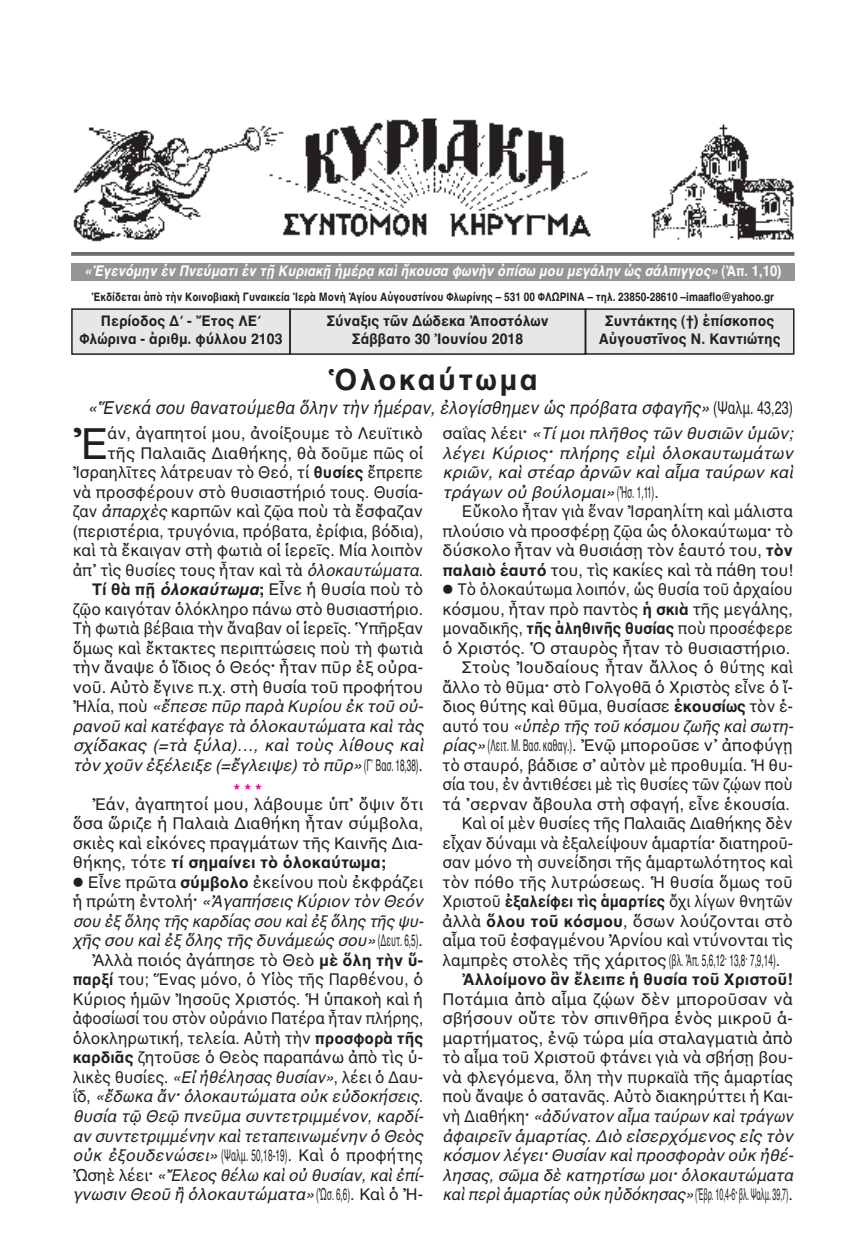
<style>
.page{position:relative;width:867px;height:1257px;background:#fff}
.page>*{position:absolute;margin:0;border:0;box-sizing:border-box;transform-origin:0 0}
.t1{font:43.5px "AL Helvetica";color:#231f20}
.t2{font:700 30px "AL Helvetica";letter-spacing:.075em;color:#231f20}
.t3{font:italic 18px "AL Helvetica";color:#231f20;scale:.9 1}
.t4{font:16.5px/19.5px "AL Helvetica";color:#231f20;text-align:right}
.t5{font:italic 16.5px "AL Helvetica";color:#231f20}
.t6{font:16.5px "AL Helvetica";color:#231f20;scale:.95 1}
.t7{font:16.5px "AL Helvetica";color:#231f20;scale:.93 1}
.t8{font:italic 16.5px "AL Helvetica";color:#231f20;scale:.95 1}
.t9{font:italic 16.5px "AL Helvetica";color:#231f20;scale:.93 1}
.t10{font:16.5px "AL Helvetica";color:#231f20;scale:.5 1}
.t11{font:16.5px "AL Helvetica";color:#231f20;scale:.91 1}
.t12{font:700 16.5px "AL Helvetica";color:#231f20}
.t13{font:700 15px/18px "AL Helvetica";color:#231f20;text-align:center;scale:.95 1}
.t14{font:italic 700 15px "AL Helvetica";color:#fff;scale:.88 1}
.t15{font:700 12px "AL Helvetica";color:#231f20;scale:.85 1}
.s1{font-style:normal}
.s2{font-weight:700}
.s3{font-style:italic}
.s4{font-weight:700;font-style:italic}
.s5{font-weight:700;color:#ed028c}
.s6{font-weight:400}
.s7{font-weight:700;font-style:normal}
</style>
<div class="page">
<div style="left:291px;top:310px;width:293px;height:43px;background:#e6e7e9"></div>
<div style="left:289px;top:308px;width:297px;height:47px;border:2px solid #231f20"></div>
<div style="left:73px;top:310px;width:216px;height:43px;background:#e6e7e9"></div>
<div style="left:71px;top:308px;width:220px;height:47px;border:2px solid #231f20"></div>
<div style="left:586px;top:310px;width:206px;height:43px;background:#e6e7e9"></div>
<div style="left:585px;top:308px;width:209px;height:47px;border:2px solid #231f20"></div>
<svg style="left:71px;top:252px;width:723px;height:4px;background:#727376"></svg>
<div style="left:71px;top:263px;width:723px;height:18px;background:#939598"></div>
<img style="left:73px;top:118px;width:721px;height:124px">
<p class="t14" style="left:84px;top:262px;width:794px">«Ἐγενόμην ἐν Πνεύματι ἐν τῇ Κυριακῇ ἡμέρᾳ καὶ ἤκουσα φωνὴν ὀπίσω μου μεγάλην ὡς σάλπιγγος» <span class="s1">(Ἀπ. 1,10)</span></p>
<p class="t15" style="left:91px;top:290px;width:804px">Ἐκδίδεται ἀπὸ τὴν Κοινοβιακὴ Γυναικεία Ἱερὰ Μονὴ Ἁγίου Αὐγουστίνου Φλωρίνης – 531 00 ΦΛΩΡΙΝΑ – τηλ. 23850-28610 –imaaflo@yahoo.gr</p>
<p class="t13" style="left:79px;top:312px;width:215px">Περίοδος Δ΄ - Ἔτος ΛΕ΄<br>Φλώρινα - ἀριθμ. φύλλου 2103</p>
<p class="t13" style="left:598px;top:312px;width:193px">Συντάκτης (†) ἐπίσκοπος<br>Αὐγουστῖνος Ν. Καντιώτης</p>
<p class="t2" style="left:328px;top:362px;width:212px">Ὁλοκαύτωμα</p>
<p class="t3" style="left:88px;top:397px;width:784px">«Ἕνεκά σου θανατούμεθα ὅλην τὴν ἡμέραν, ἐλογίσθημεν ὡς πρόβατα σφαγῆς» <span class="s1">(Ψαλμ. 43,23)</span></p>
<p class="t13" style="left:326px;top:312px;width:235px">Σύναξις τῶν Δώδεκα Ἀποστόλων<br>Σάββατο 30 Ἰουνίου 2018</p>
<p class="t4" style="left:72px;top:423px;width:352px">άν, ἀγαπητοί μου, ἀνοίξουμε τὸ Λευϊτικὸ<br>τῆς Παλαιᾶς Διαθήκης, θὰ δοῦμε πῶς οἱ Ἰσραηλῖτες λάτρευαν τὸ Θεό, τί <span class="s2">θυσίες</span> ἔπρεπε νὰ προσφέρουν στὸ θυσιαστήριό τους. Θυσία&shy;ζαν <span class="s3">ἀπαρχὲς</span> καρπῶν καὶ ζῷα ποὺ τὰ ἔσφαζαν (περιστέρια, τρυγόνια, πρόβατα, ἐρίφια, βόδια), καὶ τὰ ἔκαιγαν στὴ φωτιὰ οἱ ἱερεῖς. Μία λοιπὸν ἀπ᾽ τὶς θυσίες τους ἦταν καὶ τὰ <span class="s3">ὁλοκαυτώματα</span>.<br><span class="s2">Τί θὰ πῇ</span> <span class="s4">ὁλοκαύτωμα</span><span class="s2">;</span> Εἶνε ἡ θυσία ποὺ τὸ ζῷο καιγόταν ὁλόκληρο πάνω στὸ θυσιαστήριο.<br>Τὴ φωτιὰ βέβαια τὴν ἄναβαν οἱ ἱερεῖς. Ὑπῆρξαν ὅμως καὶ ἔκτακτες περιπτώσεις ποὺ τὴ φωτιὰ τὴν ἄναψε ὁ ἴδιος ὁ Θεός<span class="s2">·</span> ἦταν πῦρ ἐξ οὐρα&shy;νοῦ. Αὐτὸ ἔγινε π.χ. στὴ θυσία τοῦ προφήτου Ἠλία, ποὺ <span class="s3">«ἔπεσε πῦρ παρὰ Κυρίου ἐκ τοῦ οὐ&shy;ρανοῦ καὶ κατέφαγε τὰ ὁλοκαυτώματα καὶ τὰς σχίδακας (=τὰ ξύλα)…, καὶ τοὺς λίθους καὶ τὸν χοῦν ἐξέλειξε (=ἔγλειψε) τὸ πῦρ»</span>(Γ΄ Βασ. 18,38).</p>
<p class="t4" style="left:92px;top:782px;width:333px;line-height:14.1px;text-align:left;text-indent:142px"><span class="s5">***<br></span>Ἐάν, ἀγαπητοί μου, λάβουμε ὑπ᾽ ὄψιν ὅτι</p>
<p class="t4" style="left:73px;top:813px;width:352px">ὅσα ὥριζε ἡ Παλαιὰ Διαθήκη ἦταν σύμβολα,</p>
<p class="t4" style="left:73px;top:833px;width:352px">σκιὲς καὶ εἰκόνες πραγμάτων τῆς Καινῆς Δια-</p>
<p class="t12" style="left:73px;top:852px;width:315px"><span class="s6">θήκης, τότε</span> τί σημαίνει τὸ ὁλοκαύτωμα;</p>
<p class="t4" style="left:73px;top:872px;width:352px">⃝ Εἶνε πρῶτα <span class="s2">σύμβολο</span> ἐκείνου ποὺ ἐκφράζει</p>
<p class="t5" style="left:73px;top:891px;width:352px"><span class="s1">ἡ πρώτη ἐντολή</span><span class="s7">·</span> «Ἀγαπήσεις Κύριον τὸν Θεόν</p>
<p class="t9" style="left:73px;top:911px;width:379px">σου ἐξ ὅλης τῆς καρδίας σου καὶ ἐξ ὅλης τῆς ψυ-</p>
<p class="t5" style="left:73px;top:930px;width:352px">χῆς σου καὶ ἐξ ὅλης τῆς δυνάμεώς σου»<span class="s1">(Δευτ. 6,5).</span></p>
<p class="t4" style="left:92px;top:950px;width:332px">Ἀλλὰ ποιός ἀγάπησε τὸ Θεὸ <span class="s2">μὲ ὅλη τὴν ὕ-</span></p>
<p class="t7" style="left:73px;top:969px;width:378px"><span class="s2">παρξί</span> του; Ἕνας μόνο, ὁ Υἱὸς τῆς Παρθένου, ὁ</p>
<p class="t4" style="left:73px;top:989px;width:352px">Κύριος ἡμῶν Ἰησοῦς Χριστός. Ἡ ὑπακοὴ καὶ ἡ</p>
<p class="t11" style="left:73px;top:1008px;width:386px">ἀφοσίωσί του στὸν οὐράνιο Πατέρα ἦταν πλήρης,</p>
<p class="t6" style="left:73px;top:1028px;width:370px">ὁλοκληρωτική, τελεία. Αὐτὴ τὴν <span class="s2">προσφορὰ τῆς</span></p>
<p class="t4" style="left:73px;top:1047px;width:352px"><span class="s2">καρδιᾶς</span> ζητοῦσε ὁ Θεὸς παραπάνω ἀπὸ τὶς ὑ-</p>
<p class="t7" style="left:73px;top:1067px;width:378px">λικὲς θυσίες. <span class="s3">«Εἰ ἠθέλησας θυσίαν»</span>, λέει ὁ Δαυ-</p>
<p class="t8" style="left:73px;top:1086px;width:370px"><span class="s1">ΐδ,</span> «ἔδωκα ἄν<span class="s2">·</span> ὁλοκαυτώματα οὐκ εὐδοκήσεις.</p>
<p class="t5" style="left:73px;top:1106px;width:352px">θυσία τῷ Θεῷ πνεῦμα συντετριμμένον, καρδί-</p>
<p class="t8" style="left:73px;top:1125px;width:370px">αν συντετριμμένην καὶ τεταπεινωμένην ὁ Θεὸς</p>
<p class="t10" style="left:73px;top:1145px;width:702px"><span class="s3">οὐκ ἐξουδενώσει»</span> (Ψαλμ. 50,18-19). Καὶ ὁ προφήτης</p>
<p class="t8" style="left:73px;top:1164px;width:371px"><span class="s1">Ὠσηὲ λέει</span><span class="s7">·</span> «Ἔλεος θέλω καὶ οὐ θυσίαν, καὶ ἐπί-</p>
<p class="t5" style="left:73px;top:1184px;width:352px">γνωσιν Θεοῦ ἢ ὁλοκαυτώματα»<span class="s1">(Ὠσ. 6,6). Καὶ ὁ Ἠ-</span></p>
<p class="t1" style="left:73px;top:418px;width:36px">Ἐ</p>
<p class="t5" style="left:442px;top:423px;width:352px"><span class="s1">σαΐας λέει</span><span class="s7">·</span> «Τί μοι πλῆθος τῶν θυσιῶν ὑμῶν;</p>
<p class="t5" style="left:442px;top:443px;width:352px">λέγει Κύριος<span class="s2">·</span> πλήρης εἰμὶ ὁλοκαυτωμάτων</p>
<p class="t5" style="left:442px;top:462px;width:352px">κριῶν, καὶ στέαρ ἀρνῶν καὶ αἷμα ταύρων καὶ</p>
<p class="t5" style="left:442px;top:482px;width:218px">τράγων οὐ βούλομαι» <span class="s1">(Ἠσ. 1,11).</span></p>
<p class="t6" style="left:462px;top:501px;width:350px">Εὔκολο ἦταν γιὰ ἕναν Ἰσραηλίτη καὶ μάλιστα</p>
<p class="t4" style="left:442px;top:521px;width:352px">πλούσιο νὰ προσφέρῃ ζῷα ὡς ὁλοκαύτωμα<span class="s2">·</span> τὸ</p>
<p class="t4" style="left:442px;top:540px;width:352px">δύσκολο ἦταν νὰ θυσιάσῃ τὸν ἑαυτό του, <span class="s2">τὸν</span></p>
<p class="t4" style="left:442px;top:560px;width:352px"><span class="s2">παλαιὸ ἑαυτό</span> του, τὶς κακίες καὶ τὰ πάθη του!</p>
<p class="t4" style="left:442px;top:579px;width:352px">⃝ Τὸ ὁλοκαύτωμα λοιπόν, ὡς θυσία τοῦ ἀρχαίου</p>
<p class="t4" style="left:442px;top:599px;width:352px">κόσμου, ἦταν πρὸ παντὸς <span class="s2">ἡ σκιὰ</span> τῆς μεγάλης,</p>
<p class="t7" style="left:442px;top:618px;width:378px">μοναδικῆς, <span class="s2">τῆς ἀληθινῆς θυσίας</span> ποὺ προσέφερε</p>
<p class="t4" style="left:442px;top:638px;width:349px">ὁ Χριστός. Ὁ σταυρὸς ἦταν τὸ θυσιαστήριο.</p>
<p class="t4" style="left:462px;top:657px;width:332px">Στοὺς Ἰουδαίους ἦταν ἄλλος ὁ θύτης καὶ</p>
<p class="t4" style="left:442px;top:677px;width:352px">ἄλλο τὸ θῦμα<span class="s2">·</span> στὸ Γολγοθᾶ ὁ Χριστὸς εἶνε ὁ ἴ-</p>
<p class="t4" style="left:442px;top:696px;width:352px">διος θύτης καὶ θῦμα, θυσίασε <span class="s2">ἑκουσίως</span> τὸν ἑ-</p>
<p class="t8" style="left:442px;top:716px;width:371px"><span class="s1">αυτό του</span> «ὑπὲρ τῆς τοῦ κόσμου ζωῆς καὶ σωτη-</p>
<p class="t10" style="left:442px;top:735px;width:702px"><span class="s3">ρίας»</span>(Λειτ. Μ. Βασ. καθαγ.). Ἐνῷ μποροῦσε ν᾽ ἀποφύγῃ</p>
<p class="t6" style="left:442px;top:755px;width:370px">τὸ σταυρό, βάδισε σ᾽ αὐτὸν μὲ προθυμία. Ἡ θυ-</p>
<p class="t7" style="left:442px;top:774px;width:378px">σία του, ἐν ἀντιθέσει μὲ τὶς θυσίες τῶν ζῴων ποὺ</p>
<p class="t4" style="left:442px;top:794px;width:349px">τά ᾽σερναν ἄβουλα στὴ σφαγή, εἶνε ἑκουσία.</p>
<p class="t4" style="left:462px;top:813px;width:332px">Καὶ οἱ μὲν θυσίες τῆς Παλαιᾶς Διαθήκης δὲν</p>
<p class="t6" style="left:442px;top:833px;width:370px">εἶχαν δύναμι νὰ ἐξαλείψουν ἁμαρτία<span class="s2">·</span> διατηροῦ-</p>
<p class="t6" style="left:442px;top:852px;width:370px">σαν μόνο τὴ συνείδησι τῆς ἁμαρτωλότητος καὶ</p>
<p class="t4" style="left:442px;top:872px;width:352px">τὸν πόθο τῆς λυτρώσεως. Ἡ θυσία ὅμως τοῦ</p>
<p class="t11" style="left:442px;top:891px;width:386px">Χριστοῦ <span class="s2">ἐξαλείφει τὶς ἁμαρτίες</span> ὄχι λίγων θνητῶν</p>
<p class="t4" style="left:442px;top:911px;width:352px">ἀλλὰ <span class="s2">ὅλου τοῦ κόσμου</span>, ὅσων λούζονται στὸ</p>
<p class="t4" style="left:442px;top:930px;width:352px">αἷμα τοῦ ἐσφαγμένου Ἀρνίου καὶ ντύνονται τὶς</p>
<p class="t6" style="left:442px;top:950px;width:357px">λαμπρὲς στολὲς τῆς χάριτος(βλ. Ἀπ. 5,6,12· 13,8· 7,9,14).</p>
<p class="t12" style="left:462px;top:969px;width:332px">Ἀλλοίμονο ἂν ἔλειπε ἡ θυσία τοῦ Χριστοῦ!</p>
<p class="t4" style="left:442px;top:989px;width:352px">Ποτάμια ἀπὸ αἷμα ζῴων δὲν μποροῦσαν νὰ</p>
<p class="t4" style="left:442px;top:1008px;width:352px">σβήσουν οὔτε τὸν σπινθῆρα ἑνὸς μικροῦ ἁ-</p>
<p class="t4" style="left:442px;top:1028px;width:352px">μαρτήματος, ἐνῷ τώρα μία σταλαγματιὰ ἀπὸ</p>
<p class="t4" style="left:442px;top:1047px;width:352px">τὸ αἷμα τοῦ Χριστοῦ φτάνει γιὰ νὰ σβήσῃ βου-</p>
<p class="t4" style="left:442px;top:1067px;width:352px">νὰ φλεγόμενα, ὅλη τὴν πυρκαϊὰ τῆς ἁμαρτίας</p>
<p class="t4" style="left:442px;top:1086px;width:352px">ποὺ ἄναψε ὁ σατανᾶς. Αὐτὸ διακηρύττει ἡ Και-</p>
<p class="t9" style="left:442px;top:1106px;width:378px"><span class="s1">νὴ Διαθήκη</span><span class="s7">·</span> «ἀδύνατον αἷμα ταύρων καὶ τράγων</p>
<p class="t5" style="left:442px;top:1125px;width:352px">ἀφαιρεῖν ἁμαρτίας. Διὸ εἰσερχόμενος εἰς τὸν</p>
<p class="t5" style="left:442px;top:1145px;width:352px">κόσμον λέγει<span class="s2">·</span> Θυσίαν καὶ προσφορὰν οὐκ ἠθέ-</p>
<p class="t5" style="left:442px;top:1164px;width:352px">λησας, σῶμα δὲ κατηρτίσω μοι<span class="s2">·</span> ὁλοκαυτώματα</p>
<p class="t9" style="left:442px;top:1184px;width:378px">καὶ περὶ ἁμαρτίας οὐκ ηὐδόκησας»<span class="s1">(Ἑβρ. 10,4-6</span><span class="s7">·</span> <span class="s1">βλ. Ψαλμ. 39,7).</span></p>
</div>
